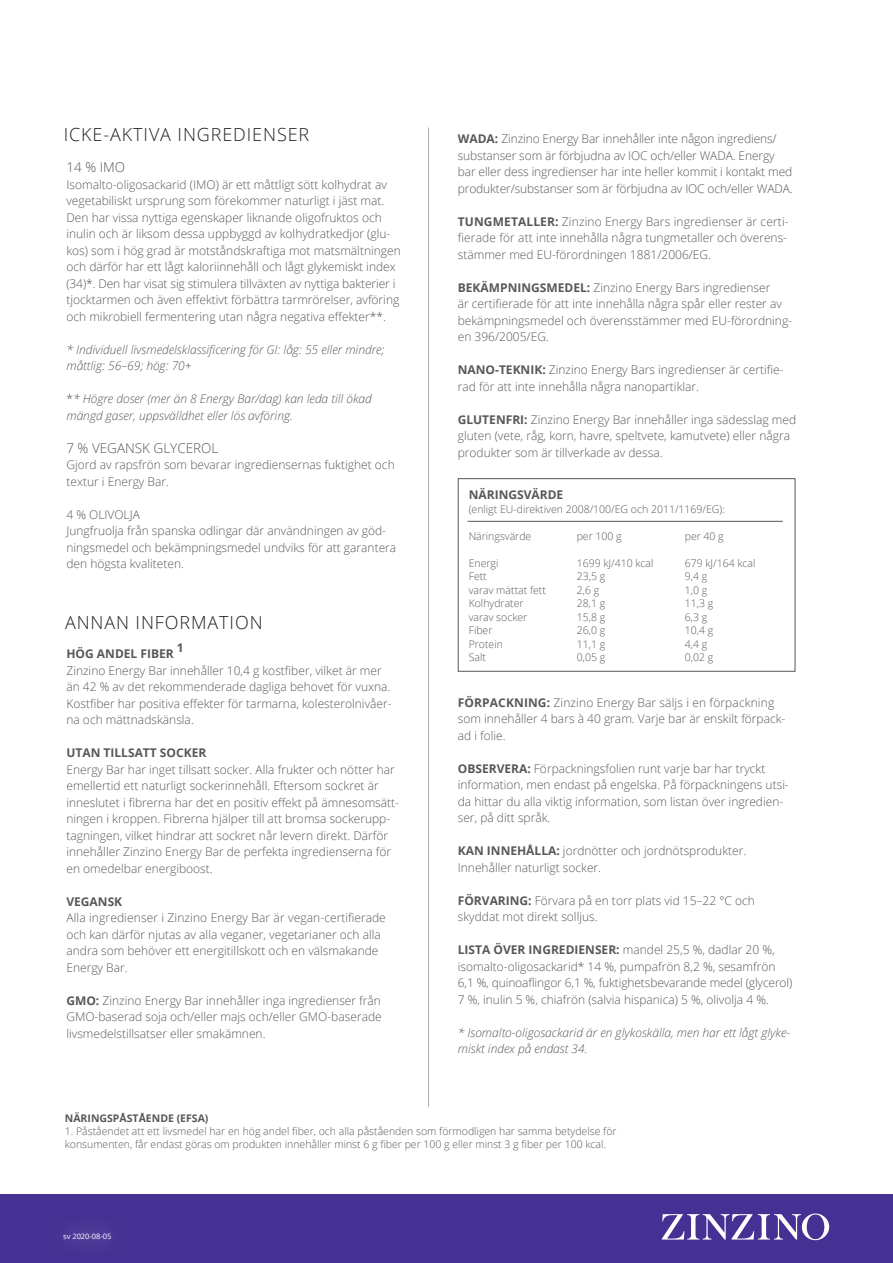
<style>
.page{position:relative;width:893px;height:1263px;background:#fff}
.page>*{position:absolute;margin:0;border:0;box-sizing:border-box;transform-origin:0 0}
.t1{font:300 18px "Open Sans";letter-spacing:.05em;color:#231f20}
.t2{font:300 13.5px "Open Sans";color:#57585a}
.t3{font:300 12px/16.5px "Open Sans";color:#57585a}
.t4{font:italic 300 12px/16.5px "Open Sans";color:#57585a}
.t5{font:700 12px "Open Sans";color:#57585a}
.t6{font:300 10.5px/12.6px "Open Sans";color:#57585a}
.t7{font:700 10.5px "Open Sans";color:#57585a}
.t8{font:7.5px "Open Sans";color:#fff}
.s1{font-style:normal}
.s2{font-weight:700}
</style>
<div class="page">
<div style="left:0;top:1194px;width:893px;height:69px;background:#443193"></div>
<svg style="left:662px;top:1213px;width:167px;height:27px"></svg>
<div style="left:458px;top:478px;width:337px;height:194px;border:1px solid #57585a"></div>
<hr style="left:467px;top:521px;width:316px;height:1px;background:#57585a">
<hr style="left:428px;top:128px;width:1px;height:979px;background:#aeafb3">
<p class="t1" style="left:64px;top:122px;width:247px">ICKE-AKTIVA INGREDIENSER</p>
<p class="t2" style="left:66px;top:158px;width:60px">14 % IMO</p>
<p class="t3" style="left:66px;top:176px;width:336px">Isomalto-oligosackarid (IMO) är ett måttligt sött kolhydrat av vegetabiliskt ursprung som förekommer naturligt i jäst mat.<br>Den har vissa nyttiga egenskaper liknande oligofruktos och inulin och är liksom dessa uppbyggd av kolhydratkedjor (glu&shy;kos) som i hög grad är motståndskraftiga mot matsmältningen och därför har ett lågt kaloriinnehåll och lågt glykemiskt index (34)*. Den har visat sig stimulera tillväxten av nyttiga bakterier i tjocktarmen och även effektivt förbättra tarmrörelser, avföring och mikrobiell fermentering utan några negativa effekter**.</p>
<p class="t4" style="left:66px;top:341px;width:319px">* Individuell livsmedelsklassificering för GI: låg: 55 eller mindre; måttlig: 56–69; hög: 70+</p>
<p class="t4" style="left:66px;top:390px;width:307px"><span class="s1">*</span>* Högre doser (mer än 8 Energy Bar/dag) kan leda till ökad mängd gaser, uppsvälldhet eller lös avföring.</p>
<p class="t2" style="left:66px;top:438px;width:154px">7 % VEGANSK GLYCEROL</p>
<p class="t3" style="left:66px;top:456px;width:330px">Gjord av rapsfrön som bevarar ingrediensernas fuktighet och textur i Energy Bar.</p>
<p class="t3" style="left:66px;top:506px;width:75px">4 % OLIVOLJA</p>
<p class="t3" style="left:66px;top:522px;width:331px">Jungfruolja från spanska odlingar där användningen av göd&shy;ningsmedel och bekämpningsmedel undviks för att garantera den högsta kvaliteten.</p>
<p class="t1" style="left:65px;top:611px;width:199px">ANNAN INFORMATION</p>
<p class="t5" style="left:66px;top:645px;width:109px">HÖG ANDEL FIBER</p>
<p class="t5" style="left:177px;top:639px;width:8px">1</p>
<p class="t3" style="left:66px;top:662px;width:327px">Zinzino Energy Bar innehåller 10,4 g kostfiber, vilket är mer än 42 % av det rekommenderade dagliga behovet för vuxna.<br>Kostfiber har positiva effekter för tarmarna, kolesterolnivåer&shy;na och mättnadskänsla.</p>
<p class="t5" style="left:66px;top:744px;width:141px">UTAN TILLSATT SOCKER</p>
<p class="t3" style="left:66px;top:761px;width:334px">Energy Bar har inget tillsatt socker. Alla frukter och nötter har emellertid ett naturligt sockerinnehåll. Eftersom sockret är inneslutet i fibrerna har det en positiv effekt på ämnesomsätt&shy;ningen i kroppen. Fibrerna hjälper till att bromsa sockerupp&shy;tagningen, vilket hindrar att sockret når levern direkt. Därför innehåller Zinzino Energy Bar de perfekta ingredienserna för en omedelbar energiboost.</p>
<p class="t5" style="left:66px;top:893px;width:57px">VEGANSK</p>
<p class="t3" style="left:66px;top:909px;width:321px">Alla ingredienser i Zinzino Energy Bar är vegan-certifierade och kan därför njutas av alla veganer, vegetarianer och alla andra som behöver ett energitillskott och en välsmakande Energy Bar.</p>
<p class="t3" style="left:66px;top:992px;width:317px;text-align:justify"><span class="s2">GMO:</span> Zinzino Energy Bar innehåller inga ingredienser från GMO-baserad soja och/eller majs och/eller GMO-baserade livsmedelstillsatser eller smakämnen.</p>
<p class="t3" style="left:458px;top:130px;width:336px"><span class="s2">WADA:</span> Zinzino Energy Bar innehåller inte någon ingrediens/ substanser som är förbjudna av IOC och/eller WADA. Energy bar eller dess ingredienser har inte heller kommit i kontakt med produkter/substanser som är förbjudna av IOC och/eller WADA.</p>
<p class="t3" style="left:458px;top:213px;width:332px"><span class="s2">TUNGMETALLER:</span> Zinzino Energy Bars ingredienser är certi&shy;fierade för att inte innehålla några tungmetaller och överens&shy;stämmer med EU-förordningen 1881/2006/EG.</p>
<p class="t3" style="left:458px;top:279px;width:336px"><span class="s2">BEKÄMPNINGSMEDEL:</span> Zinzino Energy Bars ingredienser<br>är certifierade för att inte innehålla några spår eller rester av bekämpningsmedel och överensstämmer med EU-förordning&shy;en 396/2005/EG.</p>
<p class="t3" style="left:458px;top:361px;width:327px"><span class="s2">NANO-TEKNIK:</span> Zinzino Energy Bars ingredienser är certifie&shy;rad för att inte innehålla några nanopartiklar.</p>
<p class="t3" style="left:458px;top:411px;width:340px"><span class="s2">GLUTENFRI:</span> Zinzino Energy Bar innehåller inga sädesslag med gluten (vete, råg, korn, havre, speltvete, kamutvete) eller några produkter som är tillverkade av dessa.</p>
<p class="t5" style="left:469px;top:487px;width:96px">NÄRINGSVÄRDE</p>
<p class="t6" style="left:469px;top:502px;width:258px">(enligt EU-direktiven 2008/100/EG och 2011/1169/EG):</p>
<p class="t6" style="left:469px;top:529px;width:64px">Näringsvärde</p>
<p class="t6" style="left:577px;top:529px;width:47px">per 100 g</p>
<p class="t6" style="left:685px;top:529px;width:41px">per 40 g</p>
<p class="t6" style="left:469px;top:556px;width:31px">Energi</p>
<p class="t6" style="left:577px;top:556px;width:78px">1699 kJ/410 kcal</p>
<p class="t6" style="left:685px;top:556px;width:72px">679 kJ/164 kcal</p>
<p class="t6" style="left:469px;top:570px;width:20px">Fett</p>
<p class="t6" style="left:577px;top:570px;width:30px">23,5 g</p>
<p class="t6" style="left:685px;top:570px;width:24px">9,4 g</p>
<p class="t6" style="left:469px;top:583px;width:79px">varav mättat fett</p>
<p class="t6" style="left:577px;top:583px;width:24px">2,6 g</p>
<p class="t6" style="left:685px;top:583px;width:24px">1,0 g</p>
<p class="t6" style="left:469px;top:597px;width:56px">Kolhydrater</p>
<p class="t6" style="left:577px;top:597px;width:30px">28,1 g</p>
<p class="t6" style="left:685px;top:597px;width:30px">11,3 g</p>
<p class="t6" style="left:469px;top:610px;width:60px">varav socker</p>
<p class="t6" style="left:577px;top:610px;width:30px">15,8 g</p>
<p class="t6" style="left:685px;top:610px;width:24px">6,3 g</p>
<p class="t6" style="left:469px;top:624px;width:25px">Fiber</p>
<p class="t6" style="left:577px;top:624px;width:30px">26,0 g</p>
<p class="t6" style="left:685px;top:624px;width:30px">10,4 g</p>
<p class="t6" style="left:469px;top:637px;width:36px">Protein</p>
<p class="t6" style="left:577px;top:637px;width:30px">11,1 g</p>
<p class="t6" style="left:685px;top:637px;width:24px">4,4 g</p>
<p class="t6" style="left:469px;top:651px;width:19px">Salt</p>
<p class="t6" style="left:577px;top:651px;width:30px">0,05 g</p>
<p class="t6" style="left:685px;top:651px;width:30px">0,02 g</p>
<p class="t3" style="left:458px;top:694px;width:329px"><span class="s2">FÖRPACKNING:</span> Zinzino Energy Bar säljs i en förpackning som innehåller 4 bars à 40 gram. Varje bar är enskilt förpack&shy;ad i folie.</p>
<p class="t3" style="left:458px;top:760px;width:333px"><span class="s2">OBSERVERA:</span> Förpackningsfolien runt varje bar har tryckt information, men endast på engelska. På förpackningens utsi&shy;da hittar du alla viktig information, som listan över ingredien&shy;ser, på ditt språk.</p>
<p class="t3" style="left:458px;top:842px;width:290px"><span class="s2">KAN INNEHÅLLA:</span> jordnötter och jordnötsprodukter.<br>Innehåller naturligt socker.</p>
<p class="t3" style="left:458px;top:892px;width:299px"><span class="s2">FÖRVARING:</span> Förvara på en torr plats vid 15–22 °C och skyddat mot direkt solljus.</p>
<p class="t3" style="left:458px;top:941px;width:336px"><span class="s2">LISTA ÖVER INGREDIENSER:</span> mandel 25,5 %, dadlar 20 %, isomalto-oligosackarid* 14 %, pumpafrön 8,2 %, sesamfrön 6,1 %, quinoaflingor 6,1 %, fuktighetsbevarande medel (glycerol)<br>7 %, inulin 5 %, chiafrön (salvia hispanica) 5 %, olivolja 4 %.</p>
<p class="t4" style="left:458px;top:1023px;width:334px">* Isomalto-oligosackarid är en glykoskälla, men har ett lågt glyke&shy;miskt index på endast 34.</p>
<p class="t7" style="left:65px;top:1111px;width:145px">NÄRINGSPÅSTÅENDE (EFSA)</p>
<p class="t6" style="left:65px;top:1124px;width:553px">1. Påståendet att ett livsmedel har en hög andel fiber, och alla påståenden som förmodligen har samma betydelse för konsumenten, får endast göras om produkten innehåller minst 6 g fiber per 100 g eller minst 3 g fiber per 100 kcal.</p>
<p class="t8" style="left:63px;top:1231px;width:50px">sv 2020-08-05</p>
</div>
